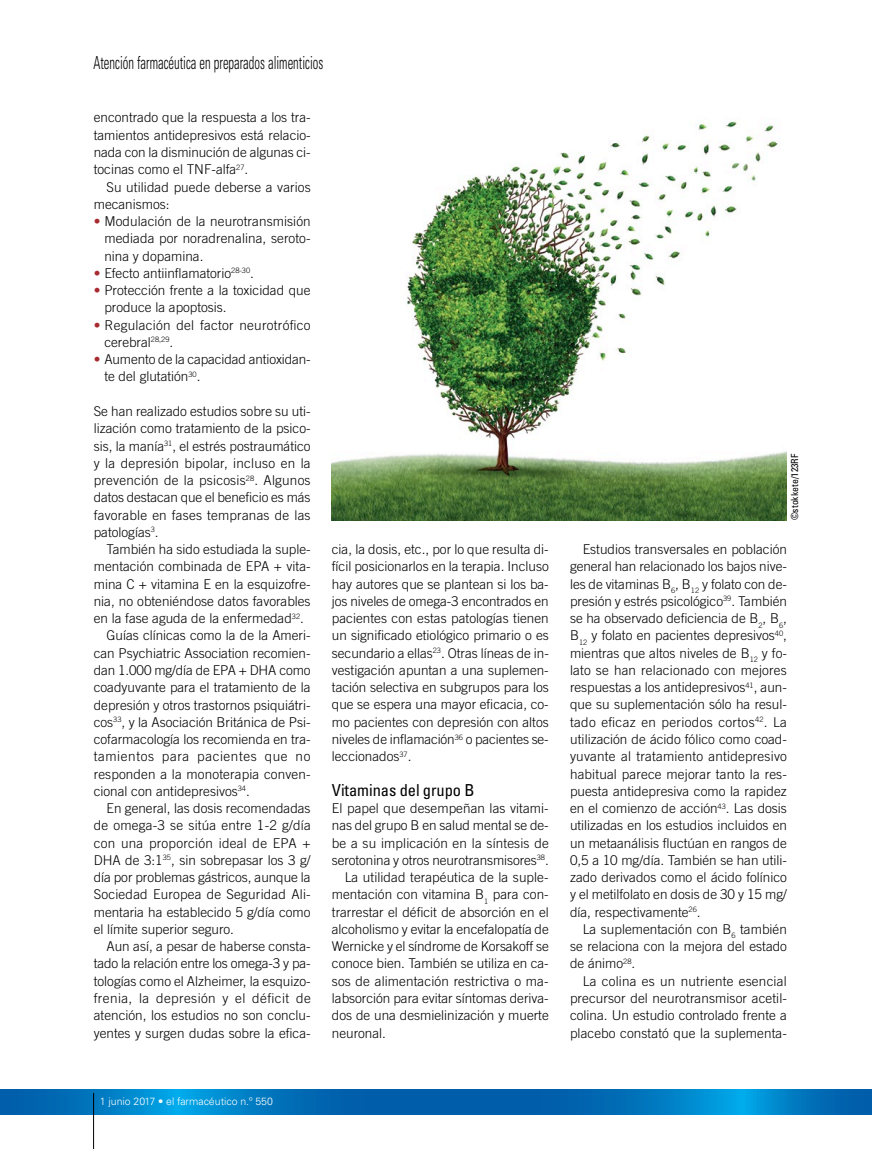
<style>
.page{position:relative;width:872px;height:1149px;background:#fff}
.page>*{position:absolute;margin:0;border:0;box-sizing:border-box;transform-origin:0 0}
.t1{font:300 condensed 18px "Univers LT Std";color:#000;scale:.7 1}
.t2{font:condensed 16.5px "Univers LT Std";letter-spacing:-.005em;color:#000}
.t3{font:300 13.5px/17.2px "Trade Gothic LT Std";color:#000;text-align:justify}
.t4{font:300 13.5px/17.2px "Trade Gothic LT Std";letter-spacing:.02em;color:#000}
.t5{font:300 13.5px "Trade Gothic LT Std";letter-spacing:.03em;color:#000}
.t6{font:300 13.5px "Trade Gothic LT Std";letter-spacing:.045em;color:#000}
.t7{font:300 10.5px "Univers LT Std";color:#fff}
.t8{font:condensed 9.75px "Univers LT Std";color:#000}
.s1{color:#a72c31}
</style>
<div class="page">
<svg style="left:0;top:1089px;width:872px;height:25px;background:#0073bc"></svg>
<hr style="left:93px;top:1092px;width:1px;height:56px;background:#000">
<img style="left:332px;top:119px;width:455px;height:401px">
<h1 class="t1" style="left:93px;top:52px;width:330px">Atención farmacéutica en preparados alimenticios</h1>
<p class="t3" style="left:94px;top:109px;width:218px">encontrado que la respuesta a los tra&shy;tamientos antidepresivos está relacio&shy;nada con la disminución de algunas ci&shy;tocinas como el TNF-alfa<sup>27</sup>.</p>
<p class="t3" style="left:94px;top:178px;width:218px;text-indent:13px">Su utilidad puede deberse a varios mecanismos:</p>
<p class="t3" style="left:104px;top:212px;width:208px;text-indent:-11px"><span class="s1">•</span> Modulación de la neurotransmisión mediada por noradrenalina, seroto&shy;nina y dopamina.</p>
<p class="t3" style="left:94px;top:264px;width:162px"><span class="s1">•</span> Efecto antiinflamatorio<sup>28-30</sup>.</p>
<p class="t3" style="left:104px;top:281px;width:208px;text-indent:-11px"><span class="s1">•</span> Protección frente a la toxicidad que produce la apoptosis.</p>
<p class="t4" style="left:104px;top:316px;width:208px;text-indent:-11px"><span class="s1">•</span> Regulación del factor neurotrófico cerebral<sup>28,29</sup>.</p>
<p class="t3" style="left:104px;top:350px;width:208px;text-indent:-11px"><span class="s1">•</span> Aumento de la capacidad antioxidan&shy;te del glutatión<sup>30</sup>.</p>
<p class="t3" style="left:94px;top:402px;width:218px">Se han realizado estudios sobre su uti&shy;lización como tratamiento de la psico&shy;sis, la manía<sup>31</sup>, el estrés postraumático y la depresión bipolar, incluso en la prevención de la psicosis<sup>28</sup>. Algunos datos destacan que el beneficio es más favorable en fases tempranas de las patologías<sup>3</sup>.</p>
<p class="t3" style="left:106px;top:540px;width:206px">También ha sido estudiada la suple-</p>
<p class="t3" style="left:94px;top:557px;width:218px">mentación combinada de EPA + vita-</p>
<p class="t3" style="left:94px;top:575px;width:218px">mina C + vitamina E en la esquizofre-</p>
<p class="t3" style="left:94px;top:592px;width:218px">nia, no obteniéndose datos favorables</p>
<p class="t3" style="left:94px;top:609px;width:212px">en la fase aguda de la enfermedad<sup>32</sup>.</p>
<p class="t3" style="left:106px;top:626px;width:206px">Guías clínicas como la de la Ameri-</p>
<p class="t3" style="left:94px;top:644px;width:218px">can Psychiatric Association recomien-</p>
<p class="t3" style="left:94px;top:661px;width:218px">dan 1.000 mg/día de EPA + DHA como</p>
<p class="t3" style="left:94px;top:678px;width:218px">coadyuvante para el tratamiento de la</p>
<p class="t3" style="left:94px;top:695px;width:218px">depresión y otros trastornos psiquiátri-</p>
<p class="t3" style="left:94px;top:713px;width:218px">cos<sup>33</sup>, y la Asociación Británica de Psi-</p>
<p class="t3" style="left:94px;top:730px;width:218px">cofarmacología los recomienda en tra-</p>
<p class="t6" style="left:94px;top:748px;width:218px">tamientos para pacientes que no</p>
<p class="t3" style="left:94px;top:764px;width:218px">responden a la monoterapia conven-</p>
<p class="t3" style="left:94px;top:782px;width:158px">cional con antidepresivos<sup>34</sup>.</p>
<p class="t3" style="left:106px;top:799px;width:206px">En general, las dosis recomendadas</p>
<p class="t3" style="left:94px;top:816px;width:218px">de omega-3 se sitúa entre 1-2 g/día</p>
<p class="t4" style="left:94px;top:833px;width:218px">con una proporción ideal de EPA +</p>
<p class="t3" style="left:94px;top:851px;width:218px">DHA de 3:1<sup>35</sup>, sin sobrepasar los 3 g/</p>
<p class="t3" style="left:94px;top:868px;width:218px">día por problemas gástricos, aunque la</p>
<p class="t3" style="left:94px;top:885px;width:218px">Sociedad Europea de Seguridad Ali-</p>
<p class="t3" style="left:94px;top:902px;width:218px">mentaria ha establecido 5 g/día como</p>
<p class="t3" style="left:94px;top:920px;width:142px">el límite superior seguro.</p>
<p class="t3" style="left:106px;top:937px;width:206px">Aun así, a pesar de haberse consta-</p>
<p class="t3" style="left:94px;top:954px;width:218px">tado la relación entre los omega-3 y pa-</p>
<p class="t3" style="left:94px;top:971px;width:218px">tologías como el Alzheimer, la esquizo-</p>
<p class="t5" style="left:94px;top:989px;width:218px">frenia, la depresión y el déficit de</p>
<p class="t3" style="left:94px;top:1006px;width:218px">atención, los estudios no son conclu-</p>
<p class="t3" style="left:94px;top:1023px;width:218px">yentes y surgen dudas sobre la efica-</p>
<p class="t3" style="left:332px;top:540px;width:218px">cia, la dosis, etc., por lo que resulta di&shy;fícil posicionarlos en la terapia. Incluso hay autores que se plantean si los ba&shy;jos niveles de omega-3 encontrados en pacientes con estas patologías tienen un significado etiológico primario o es secundario a ellas<sup>23</sup>. Otras líneas de in&shy;vestigación apuntan a una suplemen&shy;tación selectiva en subgrupos para los que se espera una mayor eficacia, co&shy;mo pacientes con depresión con altos niveles de inflamación<sup>36</sup> o pacientes se&shy;leccionados<sup>37</sup>.</p>
<p class="t2" style="left:332px;top:779px;width:144px">Vitaminas del grupo B</p>
<p class="t3" style="left:332px;top:799px;width:218px">El papel que desempeñan las vitami-</p>
<p class="t3" style="left:332px;top:816px;width:218px">nas del grupo B en salud mental se de-</p>
<p class="t3" style="left:332px;top:833px;width:218px">be a su implicación en la síntesis de</p>
<p class="t3" style="left:332px;top:851px;width:218px">serotonina y otros neurotransmisores<sup>38</sup>.</p>
<p class="t3" style="left:345px;top:868px;width:205px">La utilidad terapéutica de la suple-</p>
<p class="t3" style="left:332px;top:885px;width:218px">mentación con vitamina B<sub>1</sub> para con-</p>
<p class="t3" style="left:332px;top:902px;width:218px">trarrestar el déficit de absorción en el</p>
<p class="t3" style="left:332px;top:920px;width:218px">alcoholismo y evitar la encefalopatía de</p>
<p class="t3" style="left:332px;top:937px;width:218px">Wernicke y el síndrome de Korsakoff se</p>
<p class="t3" style="left:332px;top:954px;width:218px">conoce bien. También se utiliza en ca-</p>
<p class="t3" style="left:332px;top:971px;width:218px">sos de alimentación restrictiva o ma-</p>
<p class="t3" style="left:332px;top:989px;width:218px">labsorción para evitar síntomas deriva-</p>
<p class="t3" style="left:332px;top:1006px;width:218px">dos de una desmielinización y muerte</p>
<p class="t3" style="left:332px;top:1023px;width:56px">neuronal.</p>
<p class="t8" style="left:788px;top:520px;width:68px;rotate:-90deg">©stokkete/123RF</p>
<p class="t3" style="left:570px;top:540px;width:218px;text-indent:13px">Estudios transversales en población general han relacionado los bajos nive&shy;les de vitaminas B<sub>6</sub>, B<sub>12</sub> y folato con de&shy;presión y estrés psicológico<sup>39</sup>. También se ha observado deficiencia de B<sub>2</sub>, B<sub>6</sub>, B<sub>12</sub> y folato en pacientes depresivos<sup>40</sup>, mientras que altos niveles de B<sub>12</sub> y fo&shy;lato se han relacionado con mejores respuestas a los antidepresivos<sup>41</sup>, aun&shy;que su suplementación sólo ha resul&shy;tado eficaz en periodos cortos<sup>42</sup>. La utilización de ácido fólico como coad&shy;yuvante al tratamiento antidepresivo habitual parece mejorar tanto la res&shy;puesta antidepresiva como la rapidez en el comienzo de acción<sup>43</sup>. Las dosis utilizadas en los estudios incluidos en un metaanálisis fluctúan en rangos de 0,5 a 10 mg/día. También se han utili&shy;zado derivados como el ácido folínico y el metilfolato en dosis de 30 y 15 mg/ día, respectivamente<sup>26</sup>.</p>
<p class="t3" style="left:570px;top:920px;width:218px;text-indent:13px">La suplementación con B<sub>6</sub> también se relaciona con la mejora del estado de ánimo<sup>28</sup>.</p>
<p class="t3" style="left:570px;top:971px;width:218px;text-indent:13px">La colina es un nutriente esencial precursor del neurotransmisor acetil&shy;colina. Un estudio controlado frente a placebo constató que la suplementa-</p>
<p class="t7" style="left:100px;top:1094px;width:174px">1 junio 2017 • el farmacéutico n.º 550</p>
</div>
